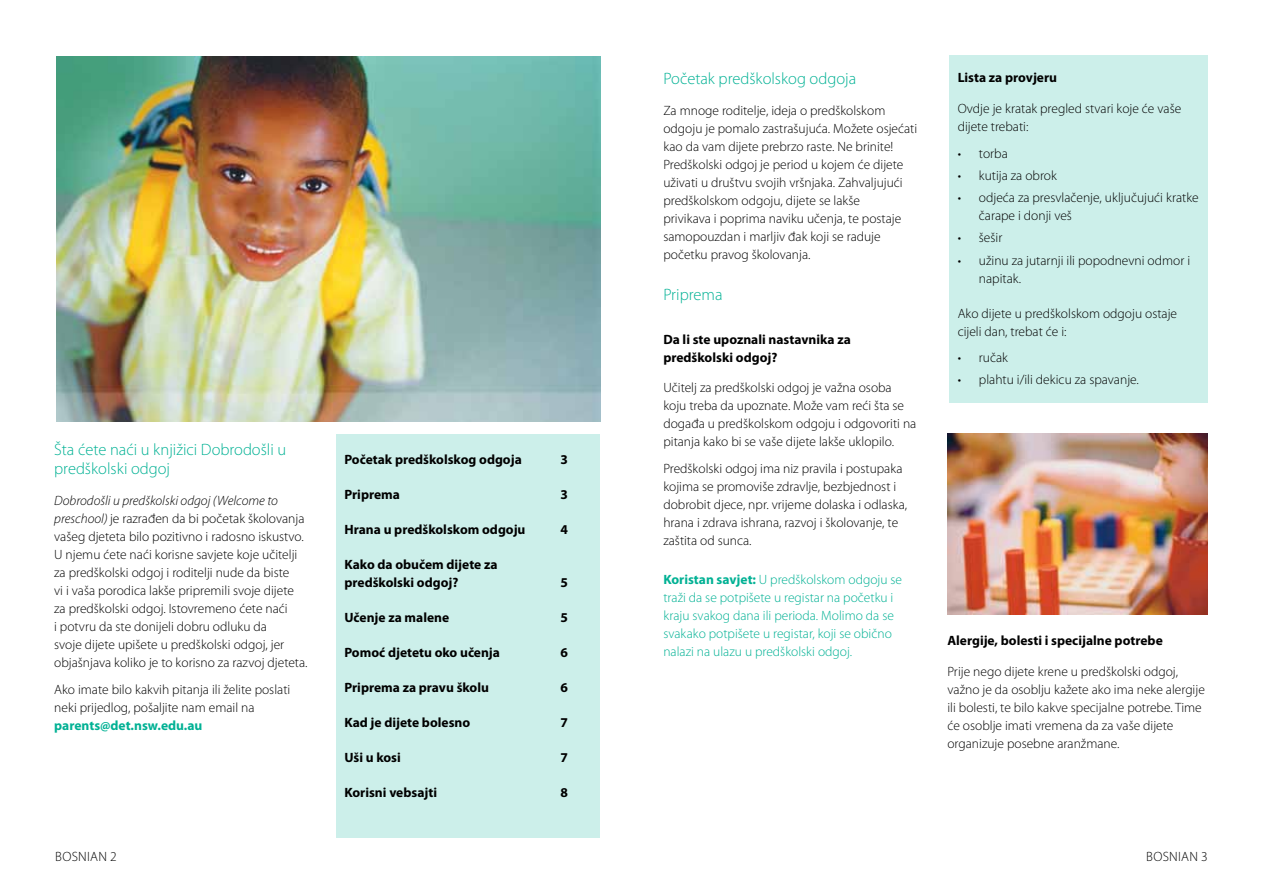
<style>
.page{position:relative;width:1263px;height:893px;background:#fff}
.page>*{position:absolute;margin:0;border:0;box-sizing:border-box;transform-origin:0 0}
.t1{font:300 16.5px/19.8px "Myriad Pro";color:#00b194}
.t2{font:300 13.5px/18px "Myriad Pro";color:#000}
.t3{font:700 13.5px/18px "Myriad Pro";color:#000}
.t4{font:300 13.5px/18px "Myriad Pro";color:#00b194}
.t5{font:700 13.5px "Myriad Pro";color:#00b194}
.t6{font:300 13.5px "Myriad Pro";letter-spacing:.02em;color:#000}
.s1{font-style:italic}
.s2{font-weight:700}
</style>
<div class="page">
<img style="left:56px;top:56px;width:544px;height:366px">
<div style="left:336px;top:434px;width:264px;height:404px;background:#ccefea"></div>
<div style="left:949px;top:55px;width:259px;height:348px;background:#ccefea"></div>
<img style="left:947px;top:434px;width:261px;height:180px">
<p class="t1" style="left:54px;top:439px;width:234px">Šta ćete naći u knjižici Dobrodošli u predškolski odgoj</p>
<p class="t2" style="left:54px;top:492px;width:255px"><span class="s1">Dobrodošli u predškolski odgoj (Welcome to preschool)</span> je razrađen da bi početak školovanja vašeg djeteta bilo pozitivno i radosno iskustvo.<br>U njemu ćete naći korisne savjete koje učitelji za predškolski odgoj i roditelji nude da biste<br>vi i vaša porodica lakše pripremili svoje dijete za predškolski odgoj. Istovremeno ćete naći<br>i potvru da ste donijeli dobru odluku da<br>svoje dijete upišete u predškolski odgoj, jer objašnjava koliko je to korisno za razvoj djeteta.</p>
<p class="t2" style="left:54px;top:680px;width:238px">Ako imate bilo kakvih pitanja ili želite poslati neki prijedlog, pošaljite nam email na</p>
<p class="t5" style="left:54px;top:716px;width:150px">parents@det.nsw.edu.au</p>
<p class="t3" style="left:344px;top:450px;width:179px">Početak predškolskog odgoja</p>
<p class="t3" style="left:560px;top:450px;width:9px">3</p>
<p class="t3" style="left:344px;top:485px;width:57px">Priprema</p>
<p class="t3" style="left:560px;top:485px;width:9px">3</p>
<p class="t3" style="left:344px;top:520px;width:183px">Hrana u predškolskom odgoju</p>
<p class="t3" style="left:560px;top:520px;width:9px">4</p>
<p class="t3" style="left:344px;top:555px;width:155px">Kako da obučem dijete za predškolski odgoj?</p>
<p class="t3" style="left:560px;top:573px;width:9px">5</p>
<p class="t3" style="left:344px;top:608px;width:106px">Učenje za malene</p>
<p class="t3" style="left:560px;top:608px;width:9px">5</p>
<p class="t3" style="left:344px;top:643px;width:157px">Pomoć djetetu oko učenja</p>
<p class="t3" style="left:560px;top:643px;width:9px">6</p>
<p class="t3" style="left:344px;top:678px;width:146px">Priprema za pravu školu</p>
<p class="t3" style="left:560px;top:678px;width:9px">6</p>
<p class="t3" style="left:344px;top:713px;width:127px">Kad je dijete bolesno</p>
<p class="t3" style="left:560px;top:713px;width:9px">7</p>
<p class="t3" style="left:344px;top:748px;width:58px">Uši u kosi</p>
<p class="t3" style="left:560px;top:748px;width:9px">7</p>
<p class="t3" style="left:344px;top:783px;width:94px">Korisni vebsajti</p>
<p class="t3" style="left:560px;top:783px;width:9px">8</p>
<p class="t1" style="left:663px;top:69px;width:194px">Početak predškolskog odgoja</p>
<p class="t2" style="left:663px;top:101px;width:255px">Za mnoge roditelje, ideja o predškolskom odgoju je pomalo zastrašujuća. Možete osjećati kao da vam dijete prebrzo raste. N e brinite!<br>Predškolski odgoj je period u kojem će dijete uživati u društvu svojih vršnjaka. Zahvaljujući predškolskom odgoju, dijete se lakše<br>privikava i poprima naviku učenja, te postaje samopouzdan i marljiv đak koji se raduje početku pravog školovanja.</p>
<p class="t1" style="left:663px;top:284px;width:61px">Priprema</p>
<p class="t3" style="left:663px;top:329px;width:189px">Da li ste upoznali nastavnika za predškolski odgoj?</p>
<p class="t2" style="left:663px;top:379px;width:254px">Učitelj za predškolski odgoj je važna osoba koju treba da upoznate. Može vam reći šta se događa u predškolskom odgoju i odgovoriti na pitanja kako bi se vaše dijete lakše uklopilo.</p>
<p class="t2" style="left:663px;top:459px;width:245px">Predškolski odgoj ima niz pravila i postupaka kojima se promoviše zdravlje, bezbjednost i dobrobit djece, npr. vrijeme dolaska i odlaska, hrana i zdrava ishrana, razvoj i školovanje, te zaštita od sunca.</p>
<p class="t4" style="left:663px;top:570px;width:240px"><span class="s2">Koristan savjet:</span> U predškolskom odgoju se traži da se potpišete u registar na početku i kraju svakog dana ili perioda. Molimo da se svakako potpišete u registar, koji se obično nalazi na ulazu u predškolski odgoj.</p>
<p class="t3" style="left:958px;top:68px;width:101px">Lista za provjeru</p>
<p class="t2" style="left:958px;top:100px;width:225px">Ovdje je kratak pregled stvari koje će vaše dijete trebati:</p>
<p class="t2" style="left:958px;top:144px;width:52px">• torba</p>
<p class="t2" style="left:958px;top:166px;width:101px">• kutija za obrok</p>
<p class="t2" style="left:979px;top:189px;width:221px;text-indent:-21px">• odjeća za presvlačenje, uključujući kratke čarape i donji veš</p>
<p class="t2" style="left:958px;top:229px;width:46px">• šešir</p>
<p class="t2" style="left:979px;top:251px;width:213px;text-indent:-21px">• užinu za jutarnji ili popodnevni odmor i napitak.</p>
<p class="t2" style="left:958px;top:304px;width:221px">Ako dijete u predškolskom odgoju ostaje cijeli dan, trebat će i:</p>
<p class="t2" style="left:958px;top:349px;width:52px">• ručak</p>
<p class="t2" style="left:958px;top:371px;width:183px">• plahtu i/ili dekicu za spavanje.</p>
<p class="t3" style="left:947px;top:631px;width:217px">Alergije, bolesti i specijalne potrebe</p>
<p class="t2" style="left:947px;top:662px;width:259px">Prije nego dijete krene u predškolski odgoj, važno je da osoblju kažete ako ima neke alergije ili bolesti, te bilo kakve specijalne potrebe. Time će osoblje imati vremena da za vaše dijete organizuje posebne aranžmane.</p>
<p class="t6" style="left:55px;top:848px;width:63px">bosnian 2</p>
<p class="t6" style="left:1146px;top:848px;width:63px">bosnian 3</p>
</div>
